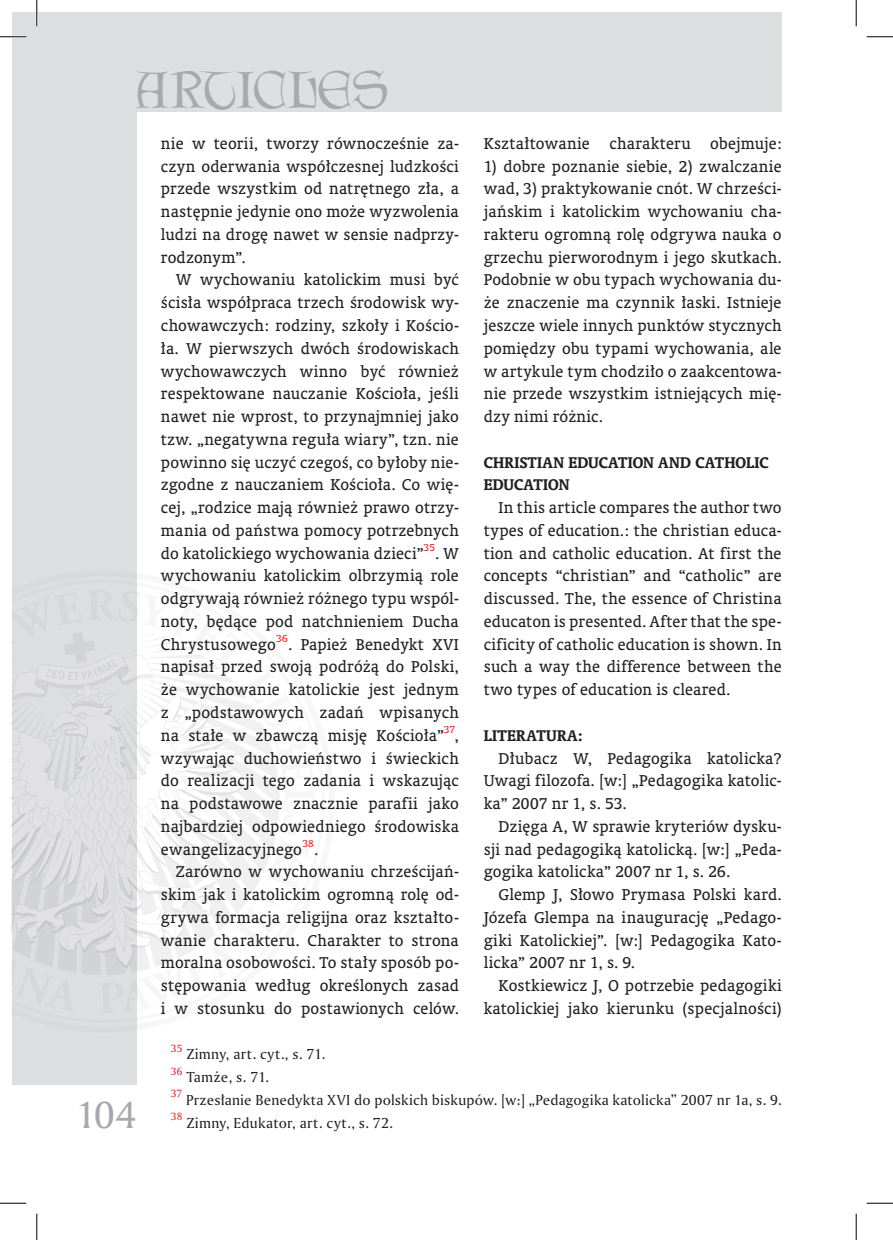
<style>
.page{position:relative;width:893px;height:1240px;background:#fff}
.page>*{position:absolute;margin:0;border:0;box-sizing:border-box;transform-origin:0 0}
.t1{font:46.55px "Lettergical PL";color:#a8a9ad}
.t2{font:36.75px "Amerigo PL";color:#a8a9ad}
.art-TEKST{font:15.75px/22.8px "Oranda PL";letter-spacing:.01em;color:#231f20;text-align:justify}
.art-podtytuł{font:700 15.75px/22.8px "Oranda PL";letter-spacing:.015em;color:#231f20}
.art-przypis{font:14px "Amerigo PL";letter-spacing:.015em;color:#231f20}
.art-przypis-2{font:10.15px "Amerigo PL";letter-spacing:.02em;color:#ee1d23}
.art-TEKST-2{font:10.15px "Oranda PL";letter-spacing:.02em;color:#ee1d23}
</style>
<div class="page">
<div style="left:12px;top:12px;width:124px;height:1071px;background:#dddee0"></div>
<div style="left:12px;top:12px;width:769px;height:99px;background:#dddee0"></div>
<svg style="left:12px;top:589px;width:267px;height:424px"></svg>
<hr style="left:0;top:36px;width:26px;height:2px;background:#fff">
<hr style="left:36px;top:0;width:2px;height:26px;background:#fff">
<svg style="left:0;top:36px;width:26px;height:1px"></svg>
<svg style="left:866px;top:36px;width:26px;height:1px"></svg>
<svg style="left:0;top:1202px;width:26px;height:1px"></svg>
<svg style="left:866px;top:1202px;width:26px;height:1px"></svg>
<svg style="left:36px;top:0;width:1px;height:26px"></svg>
<svg style="left:36px;top:1213px;width:1px;height:26px"></svg>
<svg style="left:855px;top:0;width:1px;height:26px"></svg>
<svg style="left:855px;top:1213px;width:1px;height:26px"></svg>
<h1 class="t1" style="left:136px;top:61px;width:254px">ARTICLES</h1>
<p class="art-TEKST" style="left:161px;top:132px;width:299px">nie w teorii, tworzy równocześnie za&shy;czyn oderwania współczesnej ludzkości przede wszystkim od natrętnego zła, a następnie jedynie ono może wyzwolenia ludzi na drogę nawet w sensie nadprzy&shy;rodzonym”.</p>
<p class="art-TEKST" style="left:161px;top:268px;width:299px;text-indent:15px">W wychowaniu katolickim musi być ścisła współpraca trzech środowisk wy&shy;chowawczych: rodziny, szkoły i Kościo&shy;ła. W pierwszych dwóch środowiskach wychowawczych winno być również respektowane nauczanie Kościoła, jeśli nawet nie wprost, to przynajmniej jako tzw. „negatywna reguła wiary”, tzn. nie powinno się uczyć czegoś, co byłoby nie&shy;zgodne z nauczaniem Kościoła. Co wię&shy;cej, „rodzice mają również prawo otrzy&shy;mania od państwa pomocy potrzebnych do katolickiego wychowania dzieci”</p>
<p class="art-TEKST-2" style="left:423px;top:541px;width:13px">35</p>
<p class="art-TEKST" style="left:161px;top:541px;width:299px;text-indent:274px">. W wychowaniu katolickim olbrzymią role odgrywają również różnego typu wspól&shy;noty, będące pod natchnieniem Ducha Chrystusowego</p>
<p class="art-TEKST-2" style="left:276px;top:632px;width:13px">36</p>
<p class="art-TEKST" style="left:161px;top:632px;width:299px;text-indent:127px">. Papież Benedykt XVI napisał przed swoją podróżą do Polski, że wychowanie katolickie jest jednym z „podstawowych zadań wpisanych na stałe w zbawczą misję Kościoła”</p>
<p class="art-TEKST-2" style="left:443px;top:723px;width:13px">37</p>
<p class="art-TEKST" style="left:161px;top:723px;width:299px;text-indent:293px">, wzywając duchowieństwo i świeckich do realizacji tego zadania i wskazując na podstawowe znacznie parafii jako najbardziej odpowiedniego środowiska ewangelizacyjnego</p>
<p class="art-TEKST-2" style="left:302px;top:836px;width:13px">38</p>
<p class="art-TEKST" style="left:314px;top:837px;width:6px">.</p>
<p class="art-TEKST" style="left:161px;top:860px;width:299px;text-indent:15px">Zarówno w wychowaniu chrześcijań&shy;skim jak i katolickim ogromną rolę od&shy;grywa formacja religijna oraz kształto&shy;wanie charakteru. Charakter to strona moralna osobowości. To stały sposób po&shy;stępowania według określonych zasad i w stosunku do postawionych celów.</p>
<p class="art-przypis-2" style="left:171px;top:1041px;width:13px">35</p>
<p class="art-przypis" style="left:186px;top:1044px;width:140px">Zimny, art. cyt., s. 71.</p>
<p class="art-przypis-2" style="left:171px;top:1064px;width:13px">36</p>
<p class="art-przypis" style="left:186px;top:1067px;width:84px">Tamże, s. 71.</p>
<p class="art-TEKST" style="left:483px;top:132px;width:299px">Kształtowanie charakteru obejmuje:</p>
<p class="art-TEKST" style="left:483px;top:154px;width:299px">1) dobre poznanie siebie, 2) zwalczanie wad, 3) praktykowanie cnót. W chrześci&shy;jańskim i katolickim wychowaniu cha&shy;rakteru ogromną rolę odgrywa nauka o grzechu pierworodnym i jego skutkach.<br>Podobnie w obu typach wychowania du&shy;że znaczenie ma czynnik łaski. Istnieje jeszcze wiele innych punktów stycznych pomiędzy obu typami wychowania, ale w artykule tym chodziło o zaakcentowa&shy;nie przede wszystkim istniejących mię&shy;dzy nimi różnic.</p>
<p class="art-podtytuł" style="left:483px;top:450px;width:281px">CHRISTIAN EDUCATION AND CATHOLIC<br>EDUCATION</p>
<p class="art-TEKST" style="left:483px;top:496px;width:299px;text-indent:15px">In this article compares the author two types of education.: the christian educa&shy;tion and catholic education. At first the concepts “christian” and “catholic” are discussed. The, the essence of Christina educaton is presented. After that the spe&shy;cificity of catholic education is shown. In such a way the difference between the two types of education is cleared.</p>
<p class="art-podtytuł" style="left:483px;top:723px;width:100px">LITERATURA:</p>
<p class="art-TEKST" style="left:483px;top:746px;width:299px;text-indent:15px">Dłubacz W, Pedagogika katolicka?<br>Uwagi filozofa. [w:] „Pedagogika katolic&shy;ka” 2007 nr 1, s. 53.</p>
<p class="art-TEKST" style="left:483px;top:814px;width:299px;text-indent:15px">Dzięga A, W sprawie kryteriów dysku&shy;sji nad pedagogiką katolicką. [w:] „Peda&shy;gogika katolicka” 2007 nr 1, s. 26.</p>
<p class="art-TEKST" style="left:483px;top:882px;width:299px;text-indent:15px">Glemp J, Słowo Prymasa Polski kard.<br>Józefa Glempa na inaugurację „Pedago&shy;giki Katolickiej”. [w:] Pedagogika Kato&shy;licka” 2007 nr 1, s. 9.</p>
<p class="art-TEKST" style="left:483px;top:973px;width:299px;text-align:right">Kostkiewicz J, O potrzebie pedagogiki katolickiej jako kierunku (specjalności)</p>
<h2 class="t2" style="left:75px;top:1089px;width:62px">104</h2>
<p class="art-przypis-2" style="left:171px;top:1086px;width:13px">37</p>
<p class="art-przypis" style="left:186px;top:1090px;width:596px">Przesłanie Benedykta XVI do polskich biskupów. [w:] „Pedagogika katolicka” 2007 nr 1a, s. 9.</p>
<p class="art-przypis-2" style="left:171px;top:1109px;width:13px">38</p>
<p class="art-przypis" style="left:186px;top:1113px;width:208px">Zimny, Edukator, art. cyt., s. 72.</p>
</div>
